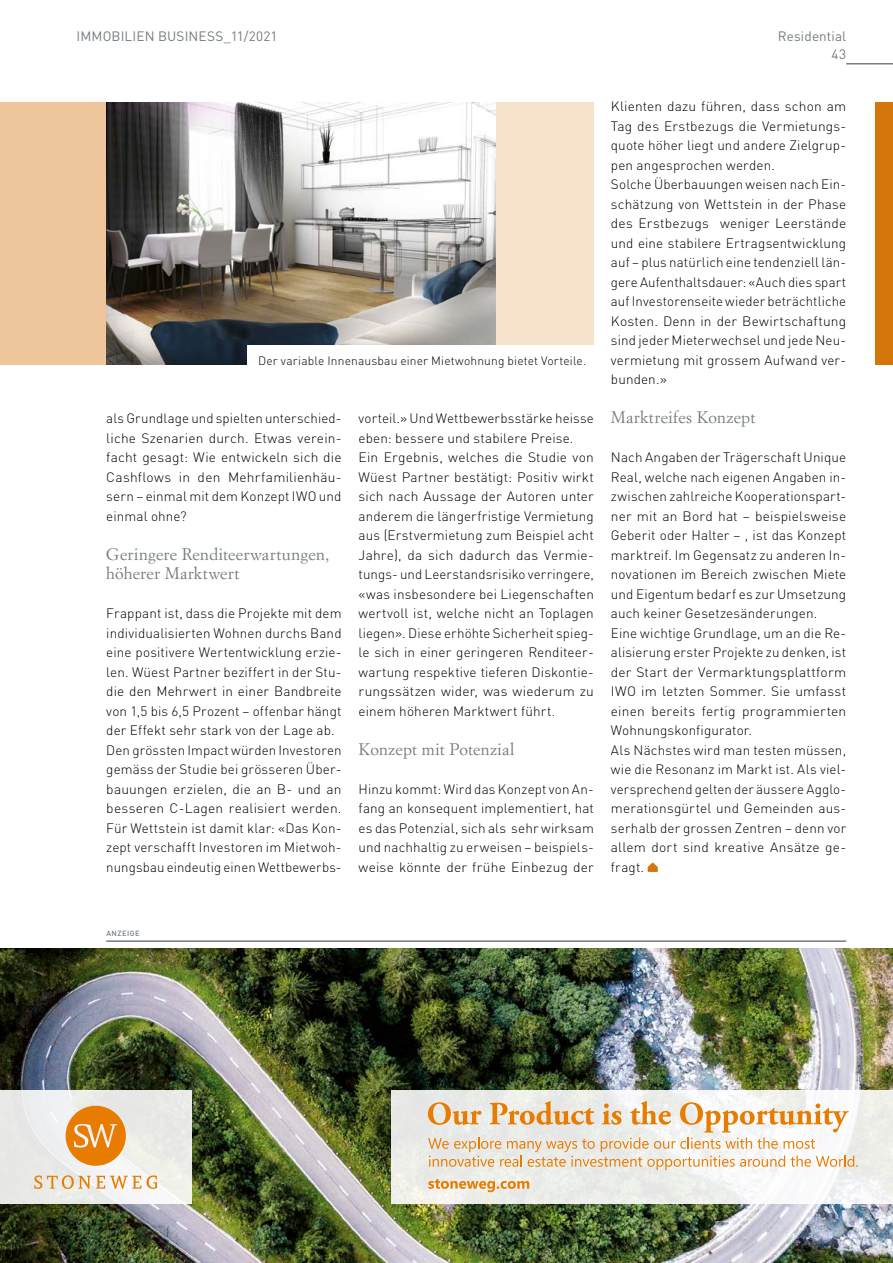
<style>
.page{position:relative;width:893px;height:1263px;background:#fff}
.page>*{position:absolute;margin:0;border:0;box-sizing:border-box;transform-origin:0 0}
.t1{font:16.5px/19.5px "Simoncini Garamond Std";letter-spacing:.015em;color:#747c81}
.t2{font:300 13.5px/19.5px "DIN Pro";letter-spacing:.01em;color:#000}
.t3{font:13.5px "DIN Pro";letter-spacing:.01em;color:#747c81}
.t4{font:300 12px "DIN Pro";letter-spacing:.015em;color:#000}
.t5{font:500 7.5px "DIN Pro";letter-spacing:.06em;color:#747c81}
</style>
<div class="page">
<hr style="left:846px;top:63px;width:47px;height:2px;background:#747c81">
<img style="left:0;top:948px;width:893px;height:315px">
<div style="left:0;top:1090px;width:192px;height:113px;background:linear-gradient(to right,#eaeaeb,#eeefeb)"></div>
<svg style="left:66px;top:1106px;width:60px;height:60px;background:#ea9f49"></svg>
<svg style="left:147px;top:1175px;width:10px;height:14px"></svg>
<svg style="left:34px;top:1175px;width:107px;height:14px"></svg>
<svg style="left:391px;top:1090px;width:502px;height:113px;fill:#edefea"></svg>
<svg style="left:428px;top:1101px;width:430px;height:69px"></svg>
<svg style="left:428px;top:1179px;width:101px;height:13px"></svg>
<div style="left:0;top:102px;width:106px;height:263px;background:#efc59c"></div>
<div style="left:106px;top:102px;width:488px;height:263px;background:#f7e2cb"></div>
<img style="left:106px;top:102px;width:389px;height:263px">
<div style="left:876px;top:102px;width:17px;height:263px;background:#d4760b"></div>
<hr style="left:106px;top:940px;width:740px;height:2px;background:#747c81">
<svg style="left:647px;top:862px;width:11px;height:10px"></svg>
<div style="left:247px;top:345px;width:350px;height:20px;background:#fff"></div>
<p class="t3" style="left:77px;top:26px;width:203px">IMMOBILIEN BUSINESS_11/2021</p>
<p class="t4" style="left:258px;top:351px;width:330px">Der variable Innenausbau einer Mietwohnung bietet Vorteile.</p>
<p class="t2" style="left:106px;top:408px;width:237px;text-align:justify">als Grundlage und spielten unterschied&shy;liche Szenarien durch. Etwas verein&shy;facht gesagt: Wie entwickeln sich die Cashflows in den Mehrfamilienhäu&shy;sern – einmal mit dem Konzept IWO und einmal ohne?</p>
<p class="t1" style="left:106px;top:544px;width:224px">Geringere Renditeerwartungen, höherer Marktwert</p>
<p class="t2" style="left:106px;top:603px;width:237px">Frappant ist, dass die Projekte mit dem individualisierten Wohnen durchs Band eine positivere Wertentwicklung erzie&shy;len. Wüest Partner beziffert in der Stu&shy;die den Mehrwert in einer Bandbreite von 1,5 bis 6,5 Prozent – offenbar hängt der Effekt sehr stark von der Lage ab.<br>Den grössten Impact würden Investoren gemäss der Studie bei grösseren Über&shy;bauungen erzielen, die an B- und an besseren C-Lagen realisiert werden.<br>Für Wettstein ist damit klar: «Das Kon&shy;zept verschafft Investoren im Mietwoh&shy;nungsbau eindeutig einen Wettbewerbs-</p>
<p class="t2" style="left:359px;top:408px;width:237px">vorteil.» Und Wettbewerbsstärke heisse eben: bessere und stabilere Preise.<br>Ein Ergebnis, welches die Studie von Wüest Partner bestätigt: Positiv wirkt sich nach Aussage der Autoren unter anderem die längerfristige Vermietung aus (Erstvermietung zum Beispiel acht Jahre), da sich dadurch das Vermie&shy;tungs- und Leerstandsrisiko verringere, «was insbesondere bei Liegenschaften wertvoll ist, welche nicht an Toplagen liegen». Diese erhöhte Sicherheit spieg&shy;le sich in einer geringeren Renditeer&shy;wartung respektive tieferen Diskontie&shy;rungssätzen wider, was wiederum zu einem höheren Marktwert führt.</p>
<p class="t1" style="left:359px;top:739px;width:157px">Konzept mit Potenzial</p>
<p class="t2" style="left:359px;top:778px;width:237px;text-align:justify">Hinzu kommt: Wird das Konzept von An&shy;fang an konsequent implementiert, hat es das Potenzial, sich als sehr wirksam und nachhaltig zu erweisen – beispiels&shy;weise könnte der frühe Einbezug der</p>
<p class="t3" style="left:778px;top:26px;width:70px">Residential</p>
<p class="t3" style="left:831px;top:44px;width:16px">43</p>
<p class="t2" style="left:611px;top:96px;width:237px">Klienten dazu führen, dass schon am Tag des Erstbezugs die Vermietungs&shy;quote höher liegt und andere Zielgrup&shy;pen angesprochen werden.<br>Solche Überbauungen weisen nach Ein&shy;schätzung von Wettstein in der Phase des Erstbezugs weniger Leerstände und eine stabilere Ertragsentwicklung auf – plus natürlich eine tendenziell län&shy;gere Aufenthaltsdauer: «Auch dies spart auf Investorenseite wieder beträchtliche Kosten. Denn in der Bewirtschaftung sind jeder Mieterwechsel und jede Neu&shy;vermietung mit grossem Aufwand ver&shy;bunden.»</p>
<p class="t1" style="left:611px;top:407px;width:146px">Marktreifes Konzept</p>
<p class="t2" style="left:611px;top:447px;width:237px">Nach Angaben der Trägerschaft Unique Real, welche nach eigenen Angaben in&shy;zwischen zahlreiche Kooperationspart&shy;ner mit an Bord hat – beispielsweise Geberit oder Halter – , ist das Konzept marktreif. Im Gegensatz zu anderen In&shy;novationen im Bereich zwischen Miete und Eigentum bedarf es zur Umsetzung auch keiner Gesetzesänderungen.<br>Eine wichtige Grundlage, um an die Re&shy;alisierung erster Projekte zu denken, ist der Start der Vermarktungsplattform IWO im letzten Sommer. Sie umfasst einen bereits fertig programmierten Wohnungskonfigurator.<br>Als Nächstes wird man testen müssen, wie die Resonanz im Markt ist. Als viel&shy;versprechend gelten der äussere Agglo&shy;merationsgürtel und Gemeinden aus&shy;serhalb der grossen Zentren – denn vor allem dort sind kreative Ansätze ge&shy;fragt.</p>
<p class="t5" style="left:106px;top:927px;width:35px">ANZEIGE</p>
</div>
